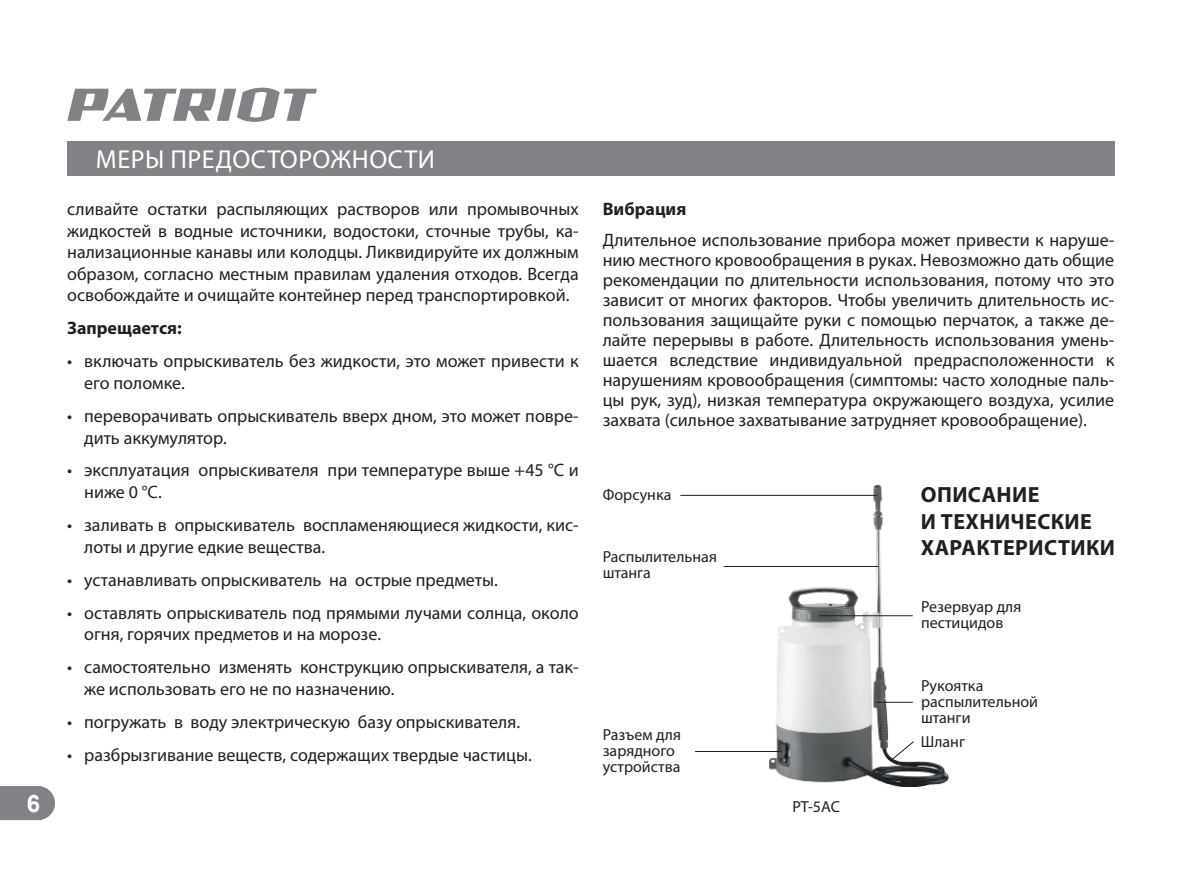
<style>
.page{position:relative;width:1184px;height:873px;background:#fff}
.page>*{position:absolute;margin:0;border:0;box-sizing:border-box;transform-origin:0 0}
.t1{font:26px "Myriad Pro";letter-spacing:.02em;color:#fff}
.t2{font:700 24px "Arial";color:#fff}
.t3{font:700 22px/26.4px "Myriad Pro";letter-spacing:.02em;color:#231f20}
.t4{font:18px/21.6px "Myriad Pro";color:#231f20}
.t5{font:700 18px "Myriad Pro";color:#231f20}
.t6{font:16px/16px "Myriad Pro";color:#231f20}
</style>
<div class="page">
<svg style="left:0;top:786px;width:55px;height:33px;background:#88898c"></svg>
<div style="left:67px;top:141px;width:1047px;height:34px;background:#808285"></div>
<svg style="left:67px;top:88px;width:250px;height:34px"></svg>
<img style="left:769px;top:485px;width:179px;height:300px">
<hr style="left:680px;top:494px;width:197px;height:1px;background:#231f20">
<hr style="left:723px;top:565px;width:155px;height:1px;background:#231f20">
<hr style="left:695px;top:750px;width:86px;height:1px;background:#231f20">
<hr style="left:819px;top:615px;width:93px;height:1px;background:#231f20">
<hr style="left:876px;top:701px;width:36px;height:1px;background:#231f20">
<svg style="left:891px;top:740px;width:23px;height:20px"></svg>
<h2 class="t2" style="left:27px;top:789px;width:15px">6</h2>
<h1 class="t1" style="left:96px;top:147px;width:340px">МЕРЫ ПРЕДОСТОРОЖНОСТИ</h1>
<p class="t4" style="left:67px;top:199px;width:513px;text-align:justify">сливайте остатки распыляющих растворов или промывочных жидкостей в водные источники, водостоки, сточные трубы, ка&shy;нализационные канавы или колодцы. Ликвидируйте их должным образом, согласно местным правилам удаления отходов. Всегда освобождайте и очищайте контейнер перед транспортировкой.</p>
<p class="t5" style="left:67px;top:319px;width:116px">Запрещается:</p>
<p class="t4" style="left:84px;top:351px;width:496px;text-indent:-17px">• включать опрыскиватель без жидкости, это может привести к его поломке.</p>
<p class="t4" style="left:84px;top:405px;width:496px;text-indent:-17px">• переворачивать опрыскиватель вверх дном, это может повре&shy;дить аккумулятор.</p>
<p class="t4" style="left:84px;top:460px;width:496px;text-indent:-17px">• эксплуатация опрыскивателя при температуре выше +45 °С и ниже 0 °С.</p>
<p class="t4" style="left:84px;top:514px;width:496px;text-indent:-17px">• заливать в опрыскиватель воспламеняющиеся жидкости, кис&shy;лоты и другие едкие вещества.</p>
<p class="t4" style="left:67px;top:569px;width:432px">• устанавливать опрыскиватель на острые предметы.</p>
<p class="t4" style="left:84px;top:602px;width:496px;text-indent:-17px">• оставлять опрыскиватель под прямыми лучами солнца, около огня, горячих предметов и на морозе.</p>
<p class="t4" style="left:84px;top:657px;width:496px;text-indent:-17px">• самостоятельно изменять конструкцию опрыскивателя, а так&shy;же использовать его не по назначению.</p>
<p class="t4" style="left:67px;top:711px;width:454px">• погружать в воду электрическую базу опрыскивателя.</p>
<p class="t4" style="left:67px;top:744px;width:466px">• разбрызгивание веществ, содержащих твердые частицы.</p>
<p class="t5" style="left:602px;top:200px;width:85px">Вибрация</p>
<p class="t4" style="left:602px;top:231px;width:513px;line-height:20px;text-align:justify">Длительное использование прибора может привести к наруше&shy;нию местного кровообращения в руках. Невозможно дать общие рекомендации по длительности использования, потому что это зависит от многих факторов. Чтобы увеличить длительность ис&shy;пользования защищайте руки с помощью перчаток, а также де&shy;лайте перерывы в работе. Длительность использования умень&shy;шается вследствие индивидуальной предрасположенности к нарушениям кровообращения (симптомы: часто холодные паль&shy;цы рук, зуд), низкая температура окружающего воздуха, усилие захвата (сильное захватывание затрудняет кровообращение).</p>
<p class="t6" style="left:602px;top:487px;width:70px">Форсунка</p>
<p class="t6" style="left:602px;top:549px;width:116px">Распылительная штанга</p>
<p class="t6" style="left:602px;top:727px;width:80px">Разъем для зарядного устройства</p>
<p class="t6" style="left:792px;top:798px;width:49px">PT-5AC</p>
<p class="t3" style="left:920px;top:482px;width:196px">ОПИСАНИЕ<br>И ТЕХНИЧЕСКИЕ<br>ХАРАКТЕРИСТИКИ</p>
<p class="t6" style="left:921px;top:598px;width:102px">Резервуар для пестицидов</p>
<p class="t6" style="left:921px;top:677px;width:119px">Рукоятка распылительной штанги</p>
<p class="t6" style="left:920px;top:733px;width:46px">Шланг</p>
</div>
